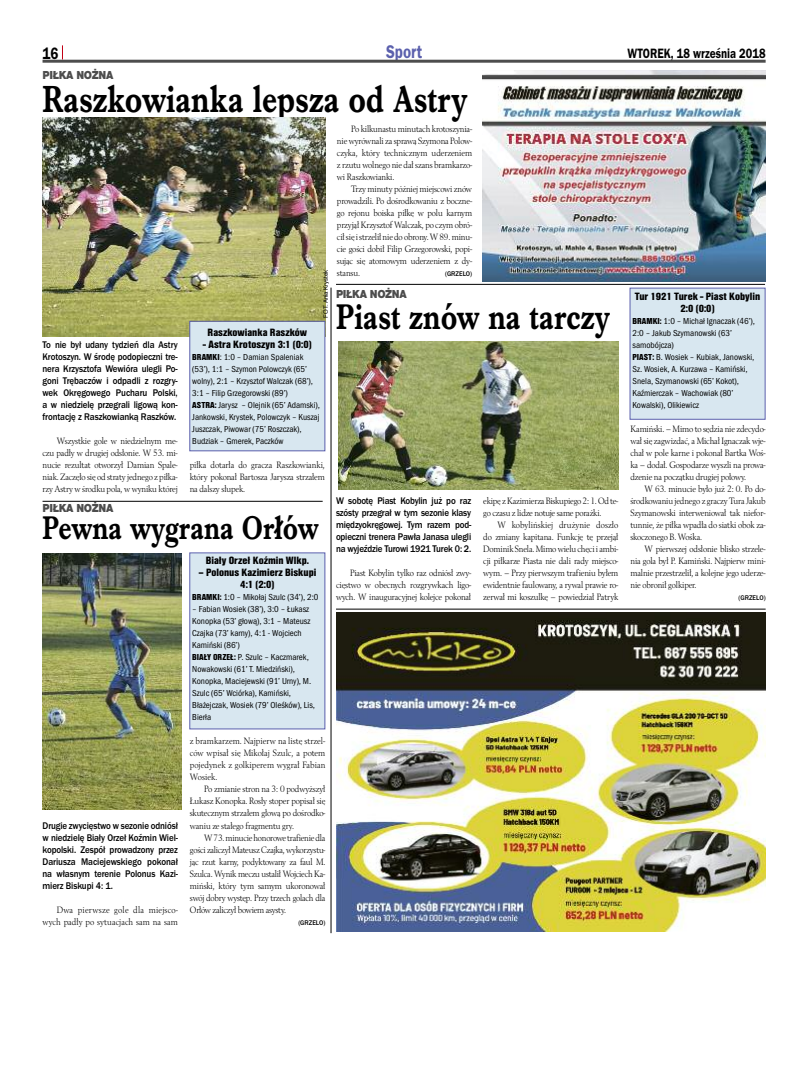
<style>
.page{position:relative;width:794px;height:1092px;background:#fff}
.page>*{position:absolute;margin:0;border:0;box-sizing:border-box;transform-origin:0 0}
.t1{font:700 39px "Imprint URWTCE";color:#000;scale:.8 1}
.t2{font:700 37px "Imprint URWTCE";color:#000;scale:.8 1}
.t3{font:700 34px "Imprint URWTCE";color:#000;scale:.8 1}
.t4{font:19px "Franklin Got URWTCE Dem";color:#5b60ad;scale:.8 1}
.t5{font:17px "Franklin Got URWTCE Dem";color:#000;scale:.8 1}
.t6{font:14px "Franklin Got URWTCE Dem";color:#000;scale:.8 1}
.t7{font:900 12px "Nimbus San TCE";letter-spacing:-.035em;color:#4d4d4d;scale:.9 1}
.t8{font:11px/12px "Nimbus San TCE Bla Con";color:#000;text-align:center}
.t9{font:500 10px/12px "Franklin Got URWTCE";letter-spacing:-.01em;color:#000;text-align:justify;scale:.9 1}
.t10{font:9.6px/12px "Berling TCE";letter-spacing:-.015em;color:#000;text-align:justify;scale:.9 1}
.t11{font:9.6px/12px "Berling TCE";letter-spacing:.005em;color:#000;text-align:right;scale:.9 1}
.t12{font:9px/12px "Franklin Got URWTCE Boo Con";color:#000}
.t13{font:500 7px "Franklin Got URWTCE";color:#000;scale:.95 1}
.t14{font:6px "Helvetica";letter-spacing:-.005em;color:#000}
.s1{font-family:"Nimbus San TCE Bla Con"}
</style>
<div class="page">
<hr style="left:43px;top:60px;width:722px;height:3px;background:#4d4d4d">
<svg style="left:62px;top:45px;width:1px;height:14px"></svg>
<img style="left:483px;top:71px;width:282px;height:210px">
<hr style="left:336px;top:608px;width:429px;height:1px;background:#000">
<img style="left:336px;top:612px;width:429px;height:319px">
<hr style="left:330px;top:287px;width:1px;height:646px;background:#000">
<img style="left:43px;top:117px;width:282px;height:219px">
<div style="left:190px;top:322px;width:134px;height:128px;background:#d8e7f0"></div>
<div style="left:189px;top:321px;width:136px;height:130px;border:1px solid #5b60ad"></div>
<img style="left:43px;top:553px;width:138px;height:256px">
<img style="left:338px;top:342px;width:281px;height:147px">
<div style="left:630px;top:288px;width:134px;height:131px;background:#d8e7f0"></div>
<div style="left:629px;top:287px;width:136px;height:133px;border:1px solid #5b60ad"></div>
<div style="left:190px;top:553px;width:134px;height:175px;background:#d8e7f0"></div>
<div style="left:189px;top:552px;width:136px;height:177px;border:1px solid #5b60ad"></div>
<hr style="left:43px;top:501px;width:280px;height:1px;background:#000">
<hr style="left:336px;top:284px;width:429px;height:1px;background:#000">
<h3 class="t5" style="left:43px;top:43px;width:21px">16</h3>
<h3 class="t4" style="left:386px;top:40px;width:47px">Sport</h3>
<h3 class="t6" style="left:627px;top:45px;width:174px">WTOREK, 18 września 2018</h3>
<p class="t7" style="left:43px;top:68px;width:80px">PIŁKA NOŻNA</p>
<h1 class="t1" style="left:43px;top:76px;width:532px">Raszkowianka lepsza od Astry</h1>
<p class="t10" style="left:337px;top:123px;width:152px;text-indent:14px">Po kilkunastu minutach krotoszynia&shy;nie wyrównali za sprawą Szymona Polow&shy;czyka, który technicznym uderzeniem z rzutu wolnego nie dał szans bramkarzo&shy;wi Raszkowianki.</p>
<p class="t10" style="left:337px;top:183px;width:152px;text-indent:14px">Trzy minuty później miejscowi znów prowadzili. Po dośrodkowaniu z boczne&shy;go rejonu boiska piłkę w polu karnym przyjął Krzysztof Walczak, po czym obró&shy;ciłsię istrzelił nie do obrony.W89.minu&shy;cie gości dobił Filip Grzegorowski, popi&shy;sując się atomowym uderzeniem z dy&shy;stansu.</p>
<p class="t14" style="left:323px;top:317px;width:49px;rotate:-90deg">FOT. Ania Krystek</p>
<p class="t13" style="left:445px;top:269px;width:30px">(GRZELO)</p>
<p class="t7" style="left:336px;top:287px;width:80px">PIŁKA NOŻNA</p>
<h2 class="t2" style="left:336px;top:294px;width:344px">Piast znów na tarczy</h2>
<p class="t8" style="left:635px;top:290px;width:127px">Tur 1921 Turek - Piast Kobylin<br>2:0 (0:0)</p>
<p class="t12" style="left:632px;top:315px;width:124px"><span class="s1">BRAMKI:</span> 1:0 – Michał Ignaczak (46’),<br>2:0 – Jakub Szymanowski (63’ samobójcza)<br><span class="s1">PIAST:</span> B. Wosiek – Kubiak, Janowski,<br>Sz. Wosiek, A. Kurzawa – Kamiński,<br>Snela, Szymanowski (65’ Kokot),<br>Kaźmierczak – Wachowiak (80’<br>Kowalski), Olikiewicz</p>
<p class="t8" style="left:207px;top:326px;width:101px">Raszkowianka Raszków</p>
<p class="t8" style="left:203px;top:338px;width:110px">- Astra Krotoszyn 3:1 (0:0)</p>
<p class="t12" style="left:192px;top:351px;width:129px"><span class="s1">BRAMKI</span>: 1:0 – Damian Spaleniak (53’), 1:1 – Szymon Polowczyk (65’ wolny), 2:1 – Krzysztof Walczak (68’), 3:1 – Filip Grzegorowski (89’)<br><span class="s1">ASTRA:</span> Jarysz – Olejnik (65’ Adamski), Jankowski, Krystek, Polowczyk – Kuszaj Juszczak, Piwowar (75’ Roszczak), Budziak – Gmerek, Paczków</p>
<p class="t9" style="left:43px;top:339px;width:152px">To nie był udany tydzień dla Astry Krotoszyn. W środę podopieczni tre&shy;nera Krzysztofa Wewióra ulegli Po&shy;goni Trębaczów i odpadli z rozgry&shy;wek Okręgowego Pucharu Polski, a w niedzielę przegrali ligową kon&shy;frontację z Raszkowianką Raszków.</p>
<p class="t10" style="left:43px;top:435px;width:152px;text-indent:14px">Wszystkie gole w niedzielnym me&shy;czu padły w drugiej odsłonie. W 53. mi&shy;nucie rezultat otworzył Damian Spale&shy;niak. Zaczęło się od straty jednego z piłka&shy;rzy Astry w środku pola, w wyniku której</p>
<p class="t10" style="left:630px;top:423px;width:151px">Kamiński. – Mimo to sędzia nie zdecydo&shy;wał się zagwizdać, a Michał Ignaczak wje&shy;chał w pole karne i pokonał Bartka Woś&shy;ka – dodał. Gospodarze wyszli na prowa&shy;dzenie na początku drugiej połowy.</p>
<p class="t10" style="left:630px;top:483px;width:152px;text-indent:14px">W 63. minucie było już 2: 0. Po do&shy;środkowaniu jednego z graczy Tura Jakub Szymanowski interweniował tak niefor&shy;tunnie, że piłka wpadła do siatki obok za&shy;skoczonego B. Wośka.</p>
<p class="t10" style="left:630px;top:543px;width:151px;text-indent:14px">W pierwszej odsłonie blisko strzele&shy;nia gola był P. Kamiński. Najpierw mini&shy;malnie przestrzelił, a kolejne jego uderze&shy;nie obronił golkiper.</p>
<p class="t13" style="left:738px;top:593px;width:30px">(GRZELO)</p>
<p class="t10" style="left:190px;top:459px;width:152px">piłka dotarła do gracza Raszkowianki, który pokonał Bartosza Jarysza strzałem na dalszy słupek.</p>
<p class="t10" style="left:483px;top:495px;width:151px">ekipę z Kazimierza Biskupiego 2: 1. Od te&shy;go czasu z lidze notuje same porażki.</p>
<p class="t10" style="left:483px;top:519px;width:152px;text-indent:14px">W kobylińskiej drużynie doszło do zmiany kapitana. Funkcję tę przejął Dominik Snela.Mimowieluchęci i ambi&shy;cji piłkarze Piasta nie dali rady miejsco&shy;wym. – Przy pierwszym trafieniu byłem ewidentnie faulowany, a rywal prawie ro&shy;zerwał mi koszulkę – powiedział Patryk</p>
<p class="t9" style="left:336px;top:495px;width:152px">W sobotę Piast Kobylin już po raz szósty przegrał w tym sezonie klasy międzyokręgowej. Tym razem pod&shy;opieczni trenera Pawła Janasa ulegli na wyjeździe Turowi 1921 Turek 0: 2.</p>
<p class="t10" style="left:336px;top:567px;width:152px;text-indent:14px">Piast Kobylin tylko raz odniósł zwy&shy;cięstwo w obecnych rozgrywkach ligo&shy;wych. W inauguracyjnej kolejce pokonał</p>
<p class="t7" style="left:43px;top:501px;width:80px">PIŁKA NOŻNA</p>
<h3 class="t3" style="left:43px;top:507px;width:347px">Pewna wygrana Orłów</h3>
<p class="t8" style="left:206px;top:554px;width:105px">Biały Orzeł Koźmin Wlkp.</p>
<p class="t8" style="left:198px;top:566px;width:119px">– Polonus Kazimierz Biskupi<br>4:1 (2:0)</p>
<p class="t12" style="left:192px;top:591px;width:128px"><span class="s1">BRAMKI:</span> 1:0 – Mikołaj Szulc (34’), 2:0</p>
<p class="t12" style="left:192px;top:603px;width:124px">– Fabian Wosiek (38’), 3:0 – Łukasz<br>Konopka (53’ głową), 3:1 – Mateusz<br>Czajka (73’ karny), 4:1 - Wojciech<br>Kamiński (86’)<br><span class="s1">BIAŁY ORZEŁ:</span> P. Szulc – Kaczmarek,<br>Nowakowski (61’ T. Miedziński),<br>Konopka, Maciejewski (91’ Urny), M.<br>Szulc (65’ Wciórka), Kamiński,<br>Błażejczak, Wosiek (79’ Oleśków), Lis,<br>Bierła</p>
<p class="t9" style="left:43px;top:819px;width:152px">Drugie zwycięstwo w sezonie odniósł w niedzielę Biały Orzeł Koźmin Wiel&shy;kopolski. Zespół prowadzony przez Dariusza Maciejewskiego pokonał na własnym terenie Polonus Kazi&shy;mierz Biskupi 4: 1.</p>
<p class="t11" style="left:43px;top:903px;width:152px">Dwa pierwsze gole dla miejsco&shy;wych padły po sytuacjach sam na sam</p>
<p class="t10" style="left:190px;top:735px;width:152px">z bramkarzem. Najpierw na listę strzel&shy;ców wpisał się Mikołaj Szulc, a potem pojedynek z golkiperem wygrał Fabian Wosiek.</p>
<p class="t10" style="left:190px;top:783px;width:152px;text-indent:14px">Po zmianie stron na 3: 0 podwyższył Łukasz Konopka. Rosły stoper popisał się skutecznym strzałem głową po dośrodko&shy;waniu ze stałego fragmentu gry.</p>
<p class="t10" style="left:190px;top:831px;width:152px;text-indent:14px">W73.minuciehonorowe trafieniedla gości zaliczył Mateusz Czajka, wykorzystu&shy;jąc rzut karny, podyktowany za faul M.<br>Szulca. Wynik meczu ustalił Wojciech Ka&shy;miński, który tym samym ukoronował swój dobry występ. Przy trzech golach dla Orłów zaliczył bowiem asysty.</p>
<p class="t13" style="left:298px;top:917px;width:30px">(GRZELO)</p>
</div>
